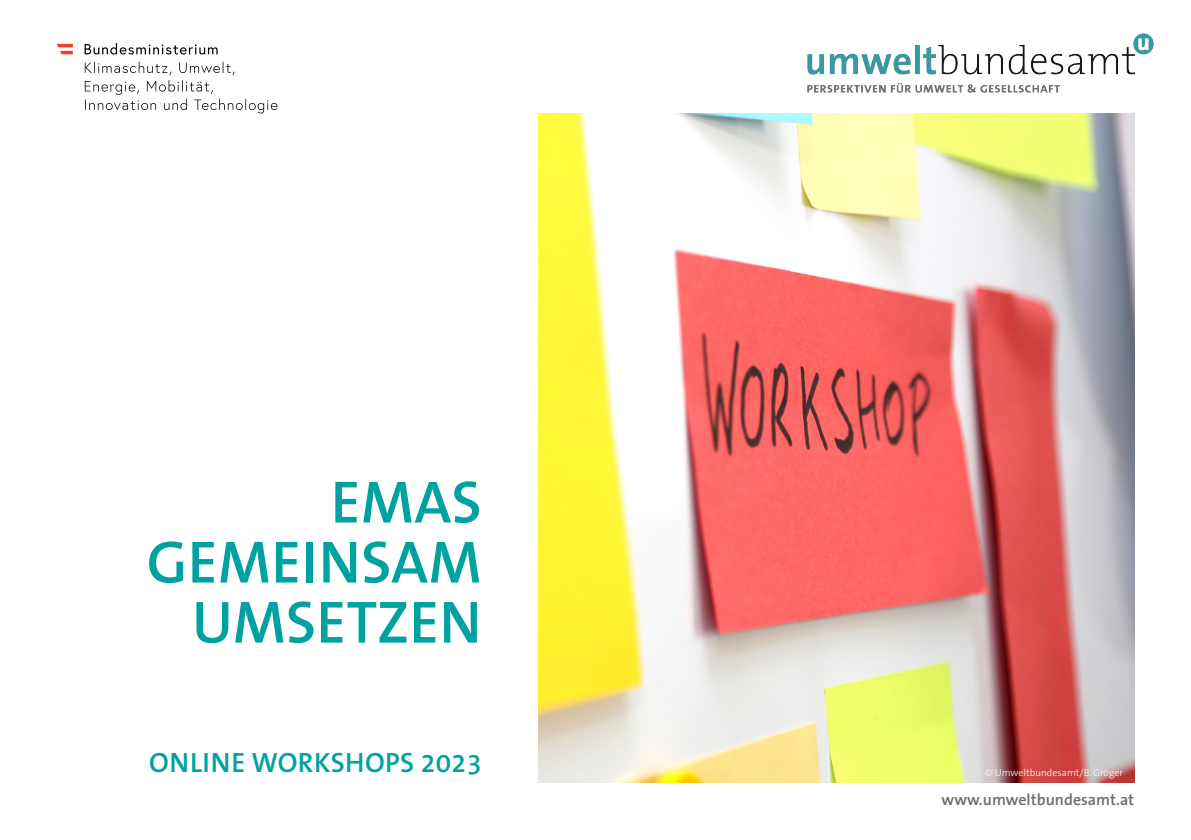
<style>
.page{position:relative;width:1191px;height:840px;background:#fff}
.page>*{position:absolute;margin:0;border:0;box-sizing:border-box;transform-origin:0 0}
.Titel_U1{font:600 60px/60px "The Sans B W6";letter-spacing:.005em;color:#00a1a1;text-align:right}
.Untertitel_U1{font:600 28px "The Sans B W6";letter-spacing:.015em;color:#00a1a1}
.t1{font:600 16px "The Sans B W6";color:#6c6d70}
.Copyright{font:300 10px "The Sans B W3";color:#fff}
</style>
<div class="page">
<img style="left:807px;top:33px;width:347px;height:60px">
<img style="left:539px;top:113px;width:595px;height:668px">
<svg style="left:85px;top:62px;width:192px;height:51px"></svg>
<svg style="left:85px;top:43px;width:132px;height:11px"></svg>
<svg style="left:57px;top:44px;width:16px;height:10px"></svg>
<p class="Titel_U1" style="left:147px;top:472px;width:336px">EMAS<br>GEMEINSAM<br>UMSETZEN</p>
<p class="Untertitel_U1" style="left:149px;top:744px;width:334px">ONLINE WORKSHOPS 2023</p>
<p class="Copyright" style="left:985px;top:766px;width:139px">© Umweltbundesamt/B. Gröger</p>
<p class="t1" style="left:941px;top:788px;width:194px">www.umweltbundesamt.at</p>
</div>
